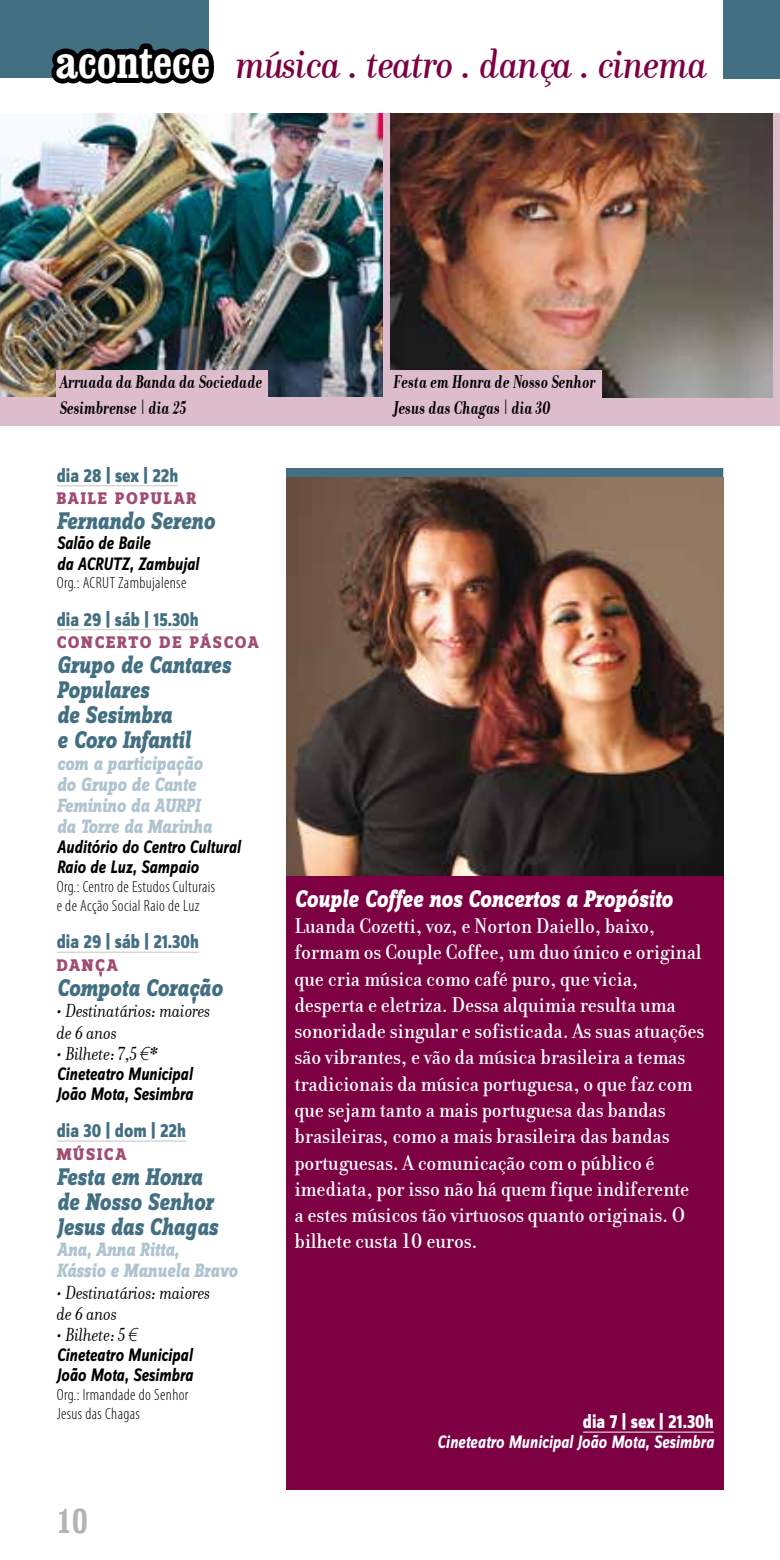
<style>
.page{position:relative;width:780px;height:1560px;background:#fff}
.page>*{position:absolute;margin:0;border:0;box-sizing:border-box;transform-origin:0 0}
.t1{font:italic 500 45px "Donatora";letter-spacing:-.02em;color:#7c0042}
.t2{font:700 condensed 45px "Clarendon";letter-spacing:-.01em;color:#fff}
.t3{font:700 condensed 35px "Clarendon";color:#b1b3b4}
.t4{font:italic 800 25px/25px "Zine Slab Dis";letter-spacing:.005em;color:#436f82;scale:.85 1}
.t5{font:italic 800 25px "Zine Slab Dis";color:#fff;scale:.85 1}
.t6{font:500 22.5px/26.2px "Donatora";letter-spacing:-.01em;color:#fff}
.t7{font:italic 800 20px/21.2px "Zine Slab Dis";letter-spacing:.01em;color:#afc4cf;scale:.85 1}
.t8{font:italic 700 20px "Donatora";color:#000;scale:.85 1}
.t9{font:italic 20px/21.2px "Donatora";letter-spacing:-.01em;color:#000}
.t10{font:800 20px "Zine Sans Dis";color:#436f82;scale:.85 1}
.t11{font:800 20px "Zine Sans Dis";color:#fff;scale:.85 1}
.t12{font:italic 700 18.75px/20px "Zine Sans Dis";color:#000;scale:.85 1}
.t13{font:italic 700 18.75px "Zine Sans Dis";color:#fff;scale:.85 1}
.t14{font:800 17.5px "Zine Slab Dis";letter-spacing:.1em;color:#a14b71}
.t15{font:300 condensed 16.25px/18.8px "Myriad Pro";letter-spacing:.025em;color:#000}
.s1{font-family:"Myriad Pro";font-weight:300}
</style>
<div class="page">
<div style="left:0;top:0;width:209px;height:78px;background:#436f82"></div>
<svg style="left:51px;top:43px;width:163px;height:41px"></svg>
<div style="left:0;top:113px;width:780px;height:312px;background:#ddbccb"></div>
<img style="left:0;top:113px;width:383px;height:284px">
<img style="left:390px;top:113px;width:382px;height:284px">
<hr style="left:57px;top:485px;width:121px;height:1px;background:#d0d1d2">
<hr style="left:57px;top:629px;width:142px;height:1px;background:#d0d1d2">
<hr style="left:57px;top:951px;width:142px;height:1px;background:#d0d1d2">
<hr style="left:57px;top:1140px;width:129px;height:1px;background:#d0d1d2">
<div style="left:723px;top:0;width:57px;height:78px;background:#436f82"></div>
<div style="left:286px;top:478px;width:437px;height:1010px;background:#7c0042"></div>
<div style="left:286px;top:468px;width:437px;height:10px;background:#436f82"></div>
<hr style="left:583px;top:1431px;width:130px;height:1px;background:#d0d1d2">
<img style="left:286px;top:478px;width:437px;height:397px">
<div style="left:57px;top:370px;width:211px;height:29px;background:#ddbccb"></div>
<div style="left:390px;top:370px;width:211px;height:29px;background:#ddbccb"></div>
<h1 class="t2" style="left:55px;top:35px;width:157px">acontece</h1>
<h1 class="t1" style="left:236px;top:39px;width:473px">música . teatro . dança . cinema</h1>
<p class="t8" style="left:60px;top:370px;width:240px">Arruada da Banda da Sociedade</p>
<p class="t8" style="left:393px;top:370px;width:240px">Festa em Honra de Nosso Senhor</p>
<p class="t8" style="left:60px;top:397px;width:151px">Sesimbrense | dia 25</p>
<p class="t8" style="left:393px;top:397px;width:188px">Jesus das Chagas | dia 30</p>
<p class="t10" style="left:57px;top:464px;width:144px">dia 28 | sex | 22h</p>
<p class="t14" style="left:57px;top:489px;width:141px">BAILE POPULAR</p>
<p class="t4" style="left:57px;top:510px;width:187px">Fernando Sereno</p>
<p class="t12" style="left:57px;top:534px;width:169px">Salão de Baile<br>da ACRUTZ, Zambujal</p>
<p class="t15" style="left:57px;top:573px;width:131px">Org.: ACRUT Zambujalense</p>
<p class="t10" style="left:57px;top:608px;width:169px">dia 29 | sáb | 15.30h</p>
<p class="t14" style="left:57px;top:633px;width:204px">CONCERTO DE PÁSCOA</p>
<p class="t4" style="left:57px;top:654px;width:206px">Grupo de Cantares<br>Populares<br>de Sesimbra<br>e Coro Infantil</p>
<p class="t7" style="left:57px;top:753px;width:184px">com a participação do Grupo de Cante<br>Feminino da AURPI da Torre da Marinha</p>
<p class="t12" style="left:57px;top:838px;width:218px">Auditório do Centro Cultural<br>Raio de Luz, Sampaio</p>
<p class="t15" style="left:57px;top:877px;width:160px">Org.: Centro de Estudos Culturais e de Acção Social Raio de Luz</p>
<p class="t10" style="left:57px;top:931px;width:169px">dia 29 | sáb | 21.30h</p>
<p class="t14" style="left:57px;top:955px;width:63px">DANÇA</p>
<p class="t4" style="left:57px;top:976px;width:196px">Compota Coração</p>
<p class="t9" style="left:57px;top:1000px;width:155px">• Destinatários: maiores de 6 anos</p>
<p class="t9" style="left:57px;top:1042px;width:103px">• Bilhete: 7,5 <span class="s1">€</span>*</p>
<p class="t12" style="left:57px;top:1064px;width:162px">Cineteatro Municipal<br>João Mota, Sesimbra</p>
<p class="t10" style="left:57px;top:1119px;width:154px">dia 30 | dom | 22h</p>
<p class="t14" style="left:57px;top:1144px;width:71px">MÚSICA</p>
<p class="t4" style="left:57px;top:1165px;width:191px">Festa em Honra de Nosso Senhor<br>Jesus das Chagas</p>
<p class="t7" style="left:57px;top:1239px;width:214px">Ana, Anna Ritta,<br>Kássio e Manuela Bravo</p>
<p class="t9" style="left:57px;top:1281px;width:155px">• Destinatários: maiores de 6 anos</p>
<p class="t9" style="left:57px;top:1324px;width:82px">• Bilhete: 5 <span class="s1">€</span></p>
<p class="t12" style="left:57px;top:1345px;width:162px">Cineteatro Municipal<br>João Mota, Sesimbra</p>
<p class="t15" style="left:57px;top:1384px;width:133px">Org.: Irmandade do Senhor<br>Jesus das Chagas</p>
<h2 class="t3" style="left:57px;top:1499px;width:32px">10</h2>
<p class="t5" style="left:294px;top:885px;width:446px">Couple Coffee nos Concertos a Propósito</p>
<p class="t6" style="left:294px;top:912px;width:412px">Luanda Cozetti, voz, e Norton Daiello, baixo, formam os Couple Coffee, um duo único e original que cria música como café puro, que vicia, desperta e eletriza. Dessa alquimia resulta uma sonoridade singular e sofisticada. As suas atuações são vibrantes, e vão da música brasileira a temas tradicionais da música portuguesa, o que faz com que sejam tanto a mais portuguesa das bandas brasileiras, como a mais brasileira das bandas portuguesas. A comunicação com o público é imediata, por isso não há quem fique indiferente a estes músicos tão virtuosos quanto originais. O bilhete custa 10 euros.</p>
<p class="t11" style="left:583px;top:1410px;width:155px">dia 7 | sex | 21.30h</p>
<p class="t13" style="left:437px;top:1432px;width:327px">Cineteatro Municipal João Mota, Sesimbra</p>
</div>
